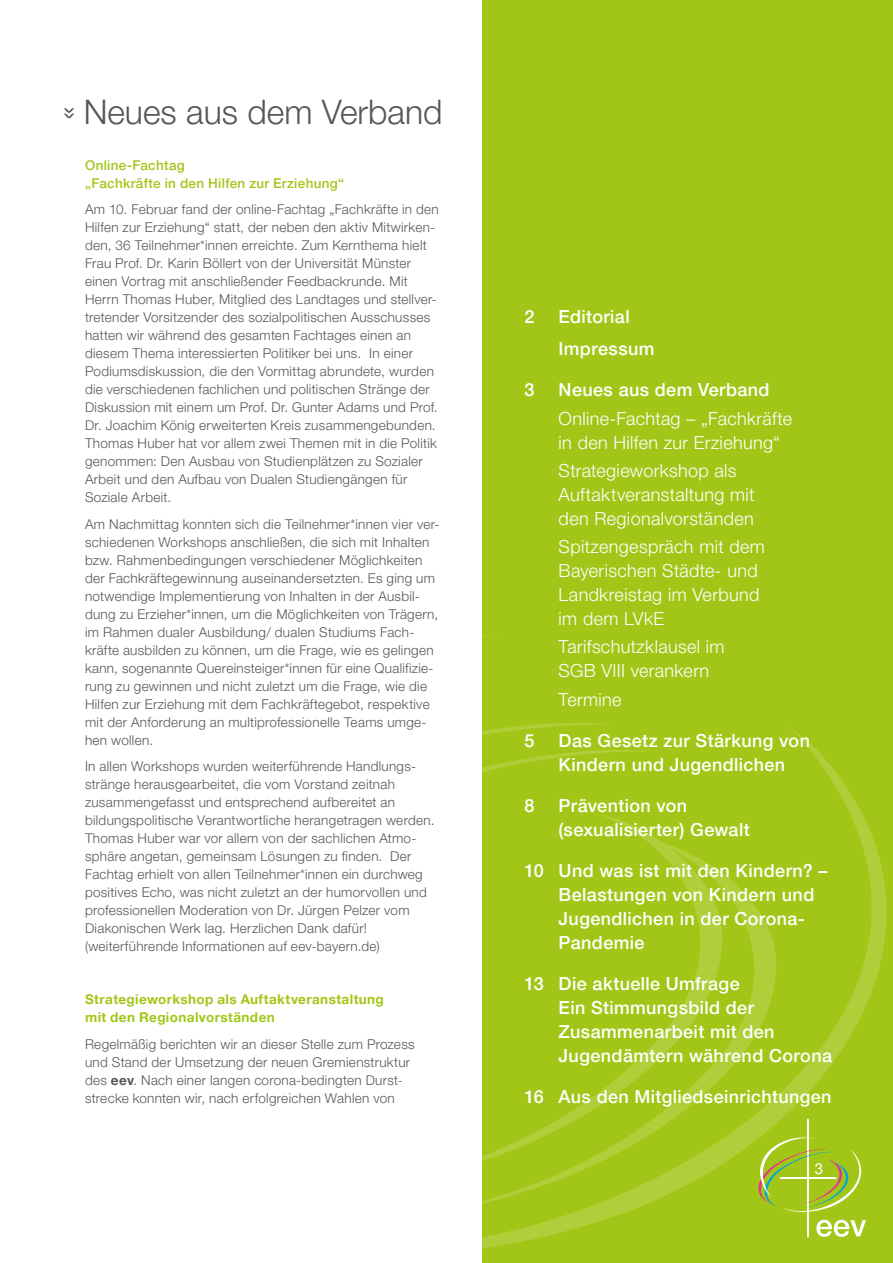
<style>
.page{position:relative;width:893px;height:1263px;background:#fff}
.page>*{position:absolute;margin:0;border:0;box-sizing:border-box;transform-origin:0 0}
.Headline{font:300 33.75px "Helvetica Neue LT Pro";color:#575756}
.Subheadline{font:500 18px/24px "Helvetica Neue LT Pro";letter-spacing:.02em;color:#fff}
.Subheadline-2{font:300 18px/24px "Helvetica Neue LT Pro";letter-spacing:.02em;color:#fff}
.t1{font:15px "Helvetica Neue LT Pro";color:#fff}
.Fließtext{font:300 13.5px/18px "Helvetica Neue LT Pro";letter-spacing:.02em;color:#575756}
.Fließtext-2{font:700 13.5px/18px "Helvetica Neue LT Pro";letter-spacing:.03em;color:#a2c617}
.Fließtext-3{font:500 13.5px/18px "Helvetica Neue LT Pro";letter-spacing:.02em;color:#a2c617}
.s1{font-weight:700}
</style>
<div class="page">
<div style="left:483px;top:0;width:410px;height:1263px;background:#a2c617"></div>
<svg style="left:64px;top:108px;width:10px;height:10px"></svg>
<svg style="left:482px;top:723px;width:405px;height:534px"></svg>
<svg style="left:482px;top:620px;width:21px;height:512px"></svg>
<div style="left:808px;top:1119px;width:1px;height:118px;border:1px solid #fff"></div>
<svg style="left:756px;top:1136px;width:123px;height:77px"></svg>
<svg style="left:816px;top:1220px;width:50px;height:17px"></svg>
<p class="Headline" style="left:84px;top:91px;width:360px">Neues aus dem Verband</p>
<p class="Fließtext-3" style="left:85px;top:156px;width:261px">Online-Fachtag<br>„Fachkräfte in den Hilfen zur Erziehung“</p>
<p class="Fließtext" style="left:85px;top:200px;width:355px">Am 10. Februar fand der online-Fachtag „Fachkräfte in den Hilfen zur Erziehung“ statt, der neben den aktiv Mitwirken&shy;den, 36 Teilnehmer*innen erreichte. Zum Kernthema hielt Frau Prof. Dr. Karin Böllert von der Universität Münster einen Vortrag mit anschließender Feedbackrunde. Mit Herrn Thomas Huber, Mitglied des Landtages und stellver&shy;tretender Vorsitzender des sozialpolitischen Ausschusses hatten wir während des gesamten Fachtages einen an diesem Thema interessierten Politiker bei uns. In einer Podiumsdiskussion, die den Vormittag abrundete, wurden die verschiedenen fachlichen und politischen Stränge der Diskussion mit einem um Prof. Dr. Gunter Adams und Prof.<br>Dr. Joachim König erweiterten Kreis zusammengebunden.<br>Thomas Huber hat vor allem zwei Themen mit in die Politik genommen: Den Ausbau von Studienplätzen zu Sozialer Arbeit und den Aufbau von Dualen Studiengängen für Soziale Arbeit.</p>
<p class="Fließtext" style="left:85px;top:515px;width:356px">Am Nachmittag konnten sich die Teilnehmer*innen vier ver&shy;schiedenen Workshops anschließen, die sich mit Inhalten bzw. Rahmenbedingungen verschiedener Möglichkeiten der Fachkräftegewinnung auseinandersetzten. Es ging um notwendige Implementierung von Inhalten in der Ausbil&shy;dung zu Erzieher*innen, um die Möglichkeiten von Trägern, im Rahmen dualer Ausbildung/ dualen Studiums Fach&shy;kräfte ausbilden zu können, um die Frage, wie es gelingen kann, sogenannte Quereinsteiger*innen für eine Qualifizie&shy;rung zu gewinnen und nicht zuletzt um die Frage, wie die Hilfen zur Erziehung mit dem Fachkräftegebot, respektive mit der Anforderung an multiprofessionelle Teams umge&shy;hen wollen.</p>
<p class="Fließtext" style="left:85px;top:757px;width:351px">In allen Workshops wurden weiterführende Handlungs&shy;stränge herausgearbeitet, die vom Vorstand zeitnah zusammengefasst und entsprechend aufbereitet an bildungspolitische Verantwortliche herangetragen werden.<br>Thomas Huber war vor allem von der sachlichen Atmo&shy;sphäre angetan, gemeinsam Lösungen zu finden. Der Fachtag erhielt von allen Teilnehmer*innen ein durchweg positives Echo, was nicht zuletzt an der humorvollen und professionellen Moderation von Dr. Jürgen Pelzer vom Diakonischen Werk lag. Herzlichen Dank dafür! (weiterführende Informationen auf eev-bayern.de)</p>
<p class="Fließtext-2" style="left:85px;top:990px;width:300px">Strategieworkshop als Auftaktveranstaltung mit den Regionalvorständen</p>
<p class="Fließtext" style="left:85px;top:1035px;width:331px">Regelmäßig berichten wir an dieser Stelle zum Prozess und Stand der Umsetzung der neuen Gremienstruktur des <span class="s1">eev</span>. Nach einer langen corona-bedingten Durst&shy;strecke konnten wir, nach erfolgreichen Wahlen von</p>
<p class="Subheadline" style="left:525px;top:304px;width:12px">2</p>
<p class="Subheadline" style="left:559px;top:304px;width:73px">Editorial</p>
<p class="Subheadline" style="left:559px;top:337px;width:97px">Impressum</p>
<p class="Subheadline" style="left:525px;top:378px;width:12px">3</p>
<p class="Subheadline" style="left:559px;top:378px;width:212px">Neues aus dem Verband</p>
<p class="Subheadline-2" style="left:559px;top:406px;width:235px">Online-Fachtag – „Fachkräfte in den Hilfen zur Erziehung“</p>
<p class="Subheadline-2" style="left:559px;top:458px;width:197px">Strategieworkshop als<br>Auftaktveranstaltung mit den Regionalvorständen</p>
<p class="Subheadline-2" style="left:559px;top:534px;width:208px">Spitzengespräch mit dem<br>Bayerischen Städte- und<br>Landkreistag im Verbund im dem LVkE</p>
<p class="Subheadline-2" style="left:559px;top:635px;width:167px">Tarifschutzklausel im<br>SGB VIII verankern</p>
<p class="Subheadline-2" style="left:559px;top:687px;width:64px">Termine</p>
<p class="Subheadline" style="left:525px;top:728px;width:12px">5</p>
<p class="Subheadline" style="left:559px;top:728px;width:253px">Das Gesetz zur Stärkung von<br>Kindern und Jugendlichen</p>
<p class="Subheadline" style="left:525px;top:793px;width:12px">8</p>
<p class="Subheadline" style="left:559px;top:793px;width:193px">Prävention von (sexualisierter) Gewalt</p>
<p class="Subheadline" style="left:559px;top:858px;width:270px;text-indent:-34px">10 Und was ist mit den Kindern? –<br>Belastungen von Kindern und<br>Jugendlichen in der Corona-<br>Pandemie</p>
<p class="Subheadline" style="left:559px;top:971px;width:275px;text-indent:-34px">13 Die aktuelle Umfrage<br>Ein Stimmungsbild der<br>Zusammenarbeit mit den<br>Jugendämtern während Corona</p>
<p class="Subheadline" style="left:525px;top:1084px;width:308px">16 Aus den Mitgliedseinrichtungen</p>
<p class="t1" style="left:815px;top:1159px;width:10px">3</p>
</div>
